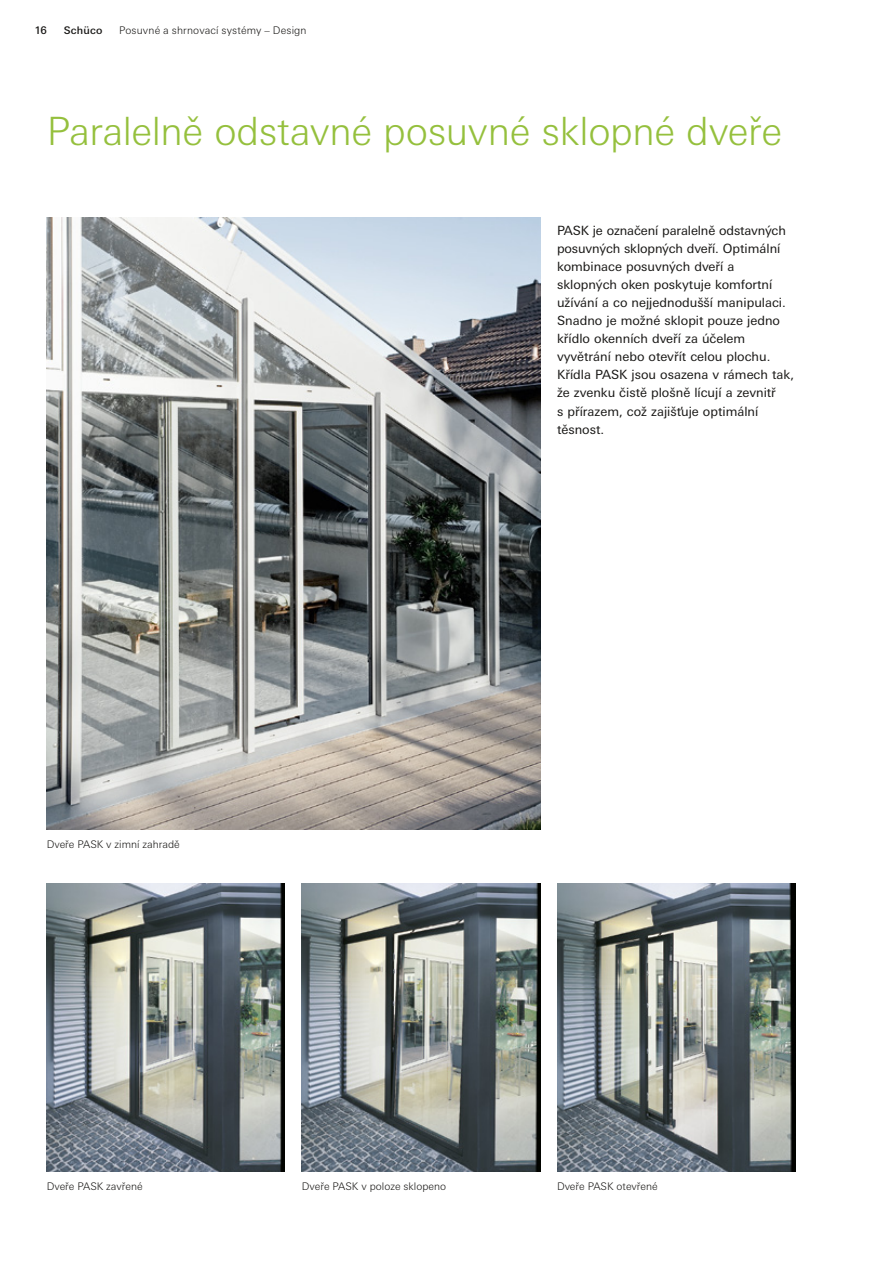
<style>
.page{position:relative;width:893px;height:1263px;background:#fff}
.page>*{position:absolute;margin:0;border:0;box-sizing:border-box;transform-origin:0 0}
.t1{font:300 39px "Univers For Schueco 330";letter-spacing:-.01em;color:#95c03d}
.t2{font:12.75px/18px "Univers For Schueco 430 Reg";color:#181715}
.t3{font:300 10.5px "Univers For Schueco 330";color:#181715}
.t4{font:10.5px "Univers For Schueco 530 Med";letter-spacing:.02em;color:#181715}
</style>
<div class="page">
<img style="left:47px;top:217px;width:493px;height:612px">
<img style="left:557px;top:883px;width:238px;height:288px">
<img style="left:302px;top:883px;width:238px;height:288px">
<img style="left:47px;top:883px;width:238px;height:288px">
<p class="t4" style="left:34px;top:24px;width:14px">16</p>
<p class="t4" style="left:64px;top:24px;width:40px">Schüco</p>
<p class="t3" style="left:119px;top:24px;width:189px">Posuvné a shrnovací systémy – Design</p>
<h1 class="t1" style="left:47px;top:109px;width:737px">Paralelně odstavné posuvné sklopné dveře</h1>
<p class="t3" style="left:47px;top:838px;width:135px">Dveře PASK v zimní zahradě</p>
<p class="t2" style="left:557px;top:222px;width:239px">PASK je označení paralelně odstavných posuvných sklopných dveří. Optimální kombinace posuvných dveří a sklopných oken poskytuje komfortní užívání a co nejjednodušší manipulaci.<br>Snadno je možné sklopit pouze jedno křídlo okenních dveří za účelem vyvětrání nebo otevřít celou plochu.<br>Křídla PASK jsou osazena v rámech tak, že zvenku čistě plošně lícují a zevnitř<br>s přírazem, což zajišťuje optimální těsnost.</p>
<p class="t3" style="left:47px;top:1180px;width:97px">Dveře PASK zavřené</p>
<p class="t3" style="left:302px;top:1180px;width:146px">Dveře PASK v poloze sklopeno</p>
<p class="t3" style="left:557px;top:1180px;width:102px">Dveře PASK otevřené</p>
</div>
